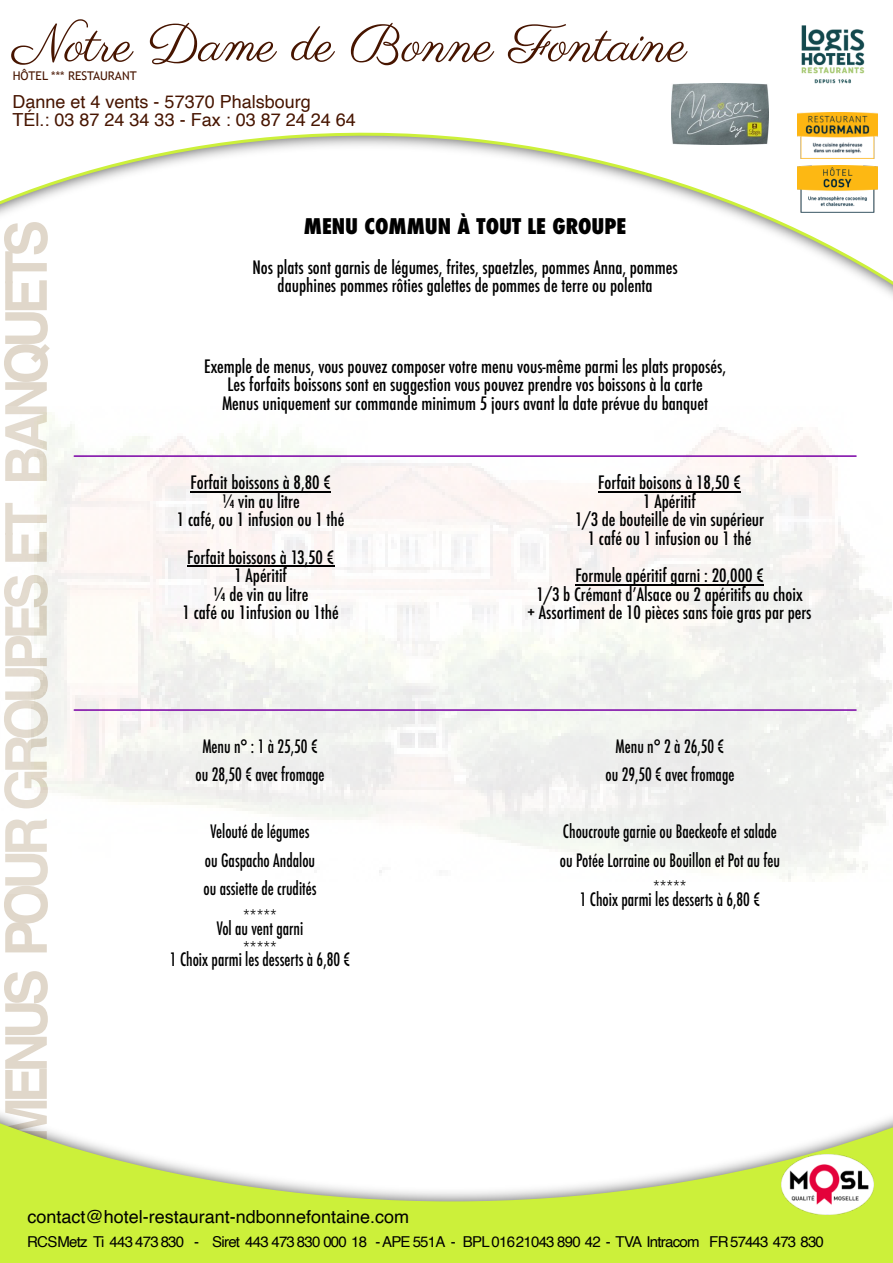
<style>
.page{position:relative;width:893px;height:1263px;background:#fff}
.page>*{position:absolute;margin:0;border:0;box-sizing:border-box;transform-origin:0 0}
.t1{font:700 57.75px "Helvetica";letter-spacing:-.11em;color:#e0d7ca;scale:.95 1}
.t2{font:52.65px "Parisienne";color:#471500}
.t3{font:800 condensed 21px "Futura";color:#000}
.t4{font:500 condensed 18px/18.6px "Futura";color:#000;text-align:center}
.t5{font:500 condensed 18px/28.5px "Futura";color:#000;text-align:center;scale:.9 1}
.t6{font:18px/18px "Helvetica";color:#471500}
.t7{font:18px "Helvetica";color:#000}
.t8{font:15px "Helvetica";letter-spacing:-.05em;color:#000}
.t9{font:12px "Trebuchet MS";color:#471500}
</style>
<div class="page">
<svg style="left:0;top:1113px;width:893px;height:150px;fill:#ccf03a"></svg>
<svg style="left:0;top:83px;width:893px;height:213px"></svg>
<img style="left:31px;top:412px;width:862px;height:470px">
<img style="left:782px;top:25px;width:102px;height:64px">
<img style="left:782px;top:1154px;width:91px;height:60px">
<img style="left:798px;top:112px;width:79px;height:47px">
<img style="left:672px;top:84px;width:96px;height:60px">
<img style="left:798px;top:165px;width:79px;height:47px">
<hr style="left:190px;top:491px;width:141px;height:2px;background:#000">
<hr style="left:187px;top:565px;width:147px;height:2px;background:#000">
<hr style="left:598px;top:491px;width:143px;height:2px;background:#000">
<hr style="left:575px;top:584px;width:189px;height:1px;background:#000">
<hr style="left:74px;top:455px;width:782px;height:2px;background:#7a01a5">
<hr style="left:74px;top:709px;width:782px;height:2px;background:#7a01a5">
<h2 class="t2" style="left:13px;top:12px;width:676px">Notre Dame de Bonne Fontaine</h2>
<p class="t9" style="left:13px;top:71px;width:125px">HÔTEL *** RESTAURANT</p>
<p class="t6" style="left:13px;top:94px;width:345px">Danne et 4 vents - 57370 Phalsbourg<br>TÉl.: 03 87 24 34 33 - Fax : 03 87 24 24 64</p>
<h1 class="t1" style="left:3px;top:1143px;width:973px;rotate:-90deg">MENUS POUR GROUPES ET BANQUETS</h1>
<p class="t3" style="left:304px;top:216px;width:324px">MENU COMMUN À TOUT LE GROUPE</p>
<p class="t4" style="left:252px;top:259px;width:427px">Nos plats sont garnis de légumes, frites, spaetzles, pommes Anna, pommes dauphines pommes rôties galettes de pommes de terre ou polenta</p>
<p class="t4" style="left:204px;top:358px;width:523px">Exemple de menus, vous pouvez composer votre menu vous-même parmi les plats proposés,<br>Les forfaits boissons sont en suggestion vous pouvez prendre vos boissons à la carte<br>Menus uniquement sur commande minimum 5 jours avant la date prévue du banquet</p>
<p class="t4" style="left:177px;top:474px;width:169px">Forfait boissons à 8,80 €<br>¼ vin au litre<br>1 café, ou 1 infusion ou 1 thé</p>
<p class="t4" style="left:182px;top:549px;width:158px">Forfait boissons à 13,50 €<br>1 Apéritif<br>¼ de vin au litre<br>1 café ou 1infusion ou 1thé</p>
<p class="t5" style="left:196px;top:733px;width:145px">Menu n° : 1 à 25,50 € ou 28,50 € avec fromage</p>
<p class="t5" style="left:204px;top:819px;width:127px">Velouté de légumes ou Gaspacho Andalou ou assiette de crudités *****</p>
<p class="t5" style="left:217px;top:918px;width:98px;line-height:21px">Vol au vent garni *****</p>
<p class="t5" style="left:170px;top:946px;width:202px">1 Choix parmi les desserts à 6,80 €</p>
<p class="t4" style="left:575px;top:474px;width:190px">Forfait boisons à 18,50 €<br>1 Apéritif<br>1/3 de bouteille de vin supérieur<br>1 café ou 1 infusion ou 1 thé</p>
<p class="t4" style="left:528px;top:567px;width:285px">Formule apéritif garni : 20,000 €<br>1/3 b Crémant dʼAlsace ou 2 apéritifs au choix<br>+ Assortiment de 10 pièces sans foie gras par pers</p>
<p class="t5" style="left:605px;top:733px;width:145px">Menu n° 2 à 26,50 €<br>ou 29,50 € avec fromage</p>
<p class="t5" style="left:560px;top:819px;width:246px">Choucroute garnie ou Baeckeofe et salade ou Potée Lorraine ou Bouillon et Pot au feu *****</p>
<p class="t5" style="left:580px;top:886px;width:202px">1 Choix parmi les desserts à 6,80 €</p>
<p class="t7" style="left:28px;top:1209px;width:383px">contact@hotel-restaurant-ndbonnefontaine.com</p>
<p class="t8" style="left:27px;top:1236px;width:798px">RCS Metz Ti 443 473 830 - Siret 443 473 830 000 18 - APE 551A - BPL 016 21043 890 42 - TVA Intracom FR 57443 473 830</p>
</div>
